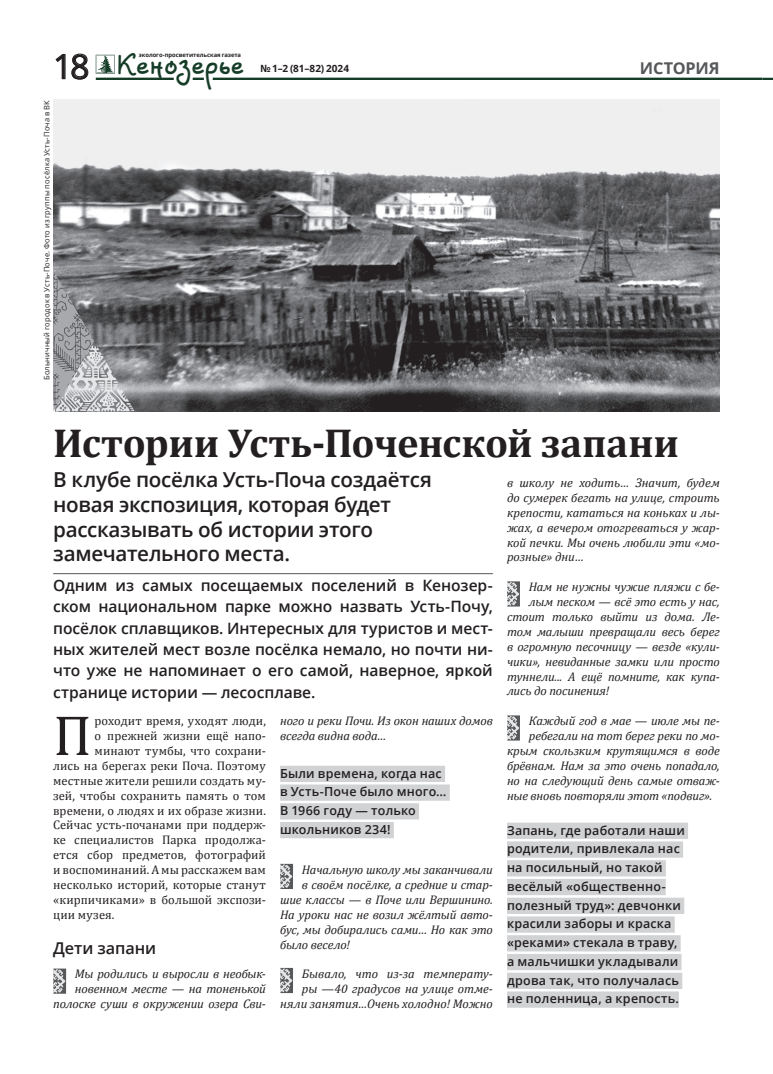
<style>
.page{position:relative;width:773px;height:1074px;background:#fff}
.page>*{position:absolute;margin:0;border:0;box-sizing:border-box;transform-origin:0 0}
.t1{font:57.12px "Cambria";color:#231f20}
.t2{font:700 40.62px "Cambria";letter-spacing:-.01em;color:#231f20}
.t3{font:700 23.12px "Veles";letter-spacing:-.02em;color:#153c27}
.t4{font:600 20.62px/24.8px "Open Sans";letter-spacing:-.015em;color:#231f20}
.t5{font:600 16.25px "Open Sans";letter-spacing:-.005em;color:#231f20}
.t6{font:700 16.25px "Open Sans";color:#57585a}
.t7{font:600 15.62px/21.2px "Open Sans";letter-spacing:-.005em;color:#231f20;text-align:justify}
.t8{font:italic 12.5px/14.9px "Cambria";letter-spacing:-.01em;color:#231f20;text-align:right}
.t9{font:12.5px "Cambria";letter-spacing:.005em;color:#231f20}
.t10{font:600 12.5px/18.8px "Open Sans";letter-spacing:.015em;color:#231f20}
.t11{font:700 10px "Open Sans";letter-spacing:.005em;color:#231f20}
.t12{font:7.5px "Open Sans";letter-spacing:.02em;color:#231f20}
.t13{font:700 5.88px "Open Sans";letter-spacing:-.01em;color:#231f20}
.s1{font-family:"Open Sans";font-weight:400;font-size:33.75px;color:#231f20}
</style>
<div class="page">
<svg style="left:55px;top:53px;width:34px;height:27px"></svg>
<hr style="left:96px;top:78px;width:78px;height:2px;background:#153c27">
<hr style="left:213px;top:78px;width:549px;height:2px;background:#153c27">
<svg style="left:762px;top:78px;width:10px;height:2px"></svg>
<svg style="left:193px;top:78px;width:11px;height:2px"></svg>
<svg style="left:96px;top:55px;width:19px;height:19px"></svg>
<div style="left:507px;top:822px;width:181px;height:17px;background:#d1d2d4"></div>
<div style="left:507px;top:841px;width:176px;height:16px;background:#d1d2d4"></div>
<div style="left:507px;top:860px;width:158px;height:16px;background:#d1d2d4"></div>
<div style="left:507px;top:879px;width:158px;height:16px;background:#d1d2d4"></div>
<div style="left:507px;top:897px;width:177px;height:17px;background:#d1d2d4"></div>
<div style="left:507px;top:916px;width:167px;height:16px;background:#d1d2d4"></div>
<div style="left:507px;top:935px;width:173px;height:16px;background:#d1d2d4"></div>
<div style="left:507px;top:954px;width:174px;height:16px;background:#d1d2d4"></div>
<div style="left:507px;top:972px;width:175px;height:17px;background:#d1d2d4"></div>
<div style="left:507px;top:991px;width:171px;height:16px;background:#d1d2d4"></div>
<div style="left:280px;top:765px;width:165px;height:17px;background:#d1d2d4"></div>
<div style="left:280px;top:784px;width:169px;height:16px;background:#d1d2d4"></div>
<div style="left:280px;top:803px;width:139px;height:16px;background:#d1d2d4"></div>
<div style="left:280px;top:822px;width:114px;height:16px;background:#d1d2d4"></div>
<img style="left:53px;top:100px;width:666px;height:311px">
<hr style="left:53px;top:573px;width:440px;height:1px;background:#57585a">
<svg style="left:53px;top:270px;width:82px;height:141px"></svg>
<svg style="left:53px;top:968px;width:13px;height:25px"></svg>
<svg style="left:280px;top:864px;width:13px;height:25px"></svg>
<svg style="left:280px;top:968px;width:13px;height:25px"></svg>
<svg style="left:507px;top:581px;width:13px;height:25px"></svg>
<svg style="left:507px;top:715px;width:13px;height:25px"></svg>
<h3 class="t3" style="left:53px;top:52px;width:193px"><span class="s1">18</span> Кенозерье</h3>
<p class="t11" style="left:260px;top:61px;width:90px">№ 1–2 (81–82) 2024</p>
<p class="t13" style="left:139px;top:51px;width:104px">эколого-просветительская газета</p>
<p class="t12" style="left:41px;top:380px;width:281px;rotate:-90deg">Больничный городок в Усть-Поче. Фото из группы посёлка Усть-Поча в ВК</p>
<h3 class="t6" style="left:639px;top:57px;width:25px">Исто</h3>
<h3 class="t6" style="left:685px;top:57px;width:22px">рия</h3>
<h2 class="t2" style="left:53px;top:415px;width:627px">Истории Усть-Поченской запани</h2>
<h3 class="t4" style="left:53px;top:467px;width:380px">В клубе посёлка Усть-Поча создаётся новая экспозиция, которая будет рассказывать об истории этого замечательного места.</h3>
<p class="t7" style="left:53px;top:574px;width:441px">Одним из самых посещаемых поселений в Кенозер&shy;ском национальном парке можно назвать Усть-Почу, посёлок сплавщиков. Интересных для туристов и мест&shy;ных жителей мест возле посёлка немало, но почти ни&shy;что уже не напоминает о его самой, наверное, яркой странице истории — лесосплаве.</p>
<h1 class="t1" style="left:53px;top:702px;width:40px">П</h1>
<p class="t9" style="left:95px;top:713px;width:173px">роходит время, уходят люди,</p>
<p class="t9" style="left:95px;top:728px;width:173px">о прежней жизни ещё напо-</p>
<p class="t9" style="left:95px;top:743px;width:173px">минают тумбы, что сохрани-</p>
<p class="t9" style="left:53px;top:758px;width:214px">лись на берегах реки Поча. Поэтому</p>
<p class="t9" style="left:53px;top:773px;width:214px">местные жители решили создать му-</p>
<p class="t9" style="left:53px;top:788px;width:214px">зей, чтобы сохранить память о том</p>
<p class="t9" style="left:53px;top:803px;width:214px">времени, о людях и их образе жизни.</p>
<p class="t9" style="left:53px;top:818px;width:214px">Сейчас усть-почанами при поддерж-</p>
<p class="t9" style="left:53px;top:832px;width:214px">ке специалистов Парка продолжа-</p>
<p class="t9" style="left:53px;top:847px;width:214px">ется сбор предметов, фотографий</p>
<p class="t9" style="left:53px;top:862px;width:214px">и воспоминаний. Амы расскажем вам</p>
<p class="t9" style="left:53px;top:877px;width:214px">несколько историй, которые станут</p>
<p class="t9" style="left:53px;top:892px;width:214px">«кирпичиками» в большой экспози-</p>
<p class="t9" style="left:53px;top:907px;width:63px">ции музея.</p>
<h3 class="t5" style="left:53px;top:936px;width:105px">Дети запани</h3>
<p class="t8" style="left:53px;top:966px;width:214px">Мы родились и выросли в необык&shy;новенном месте — на тоненькой полоске суши в окружении озера Сви-</p>
<p class="t8" style="left:280px;top:713px;width:214px;text-align:left">ного и реки Почи. Из окон наших домов всегда видна вода…</p>
<p class="t10" style="left:280px;top:763px;width:168px">Были времена, когда нас в Усть-Поче было много…<br>В 1966 году — только школьников 234!</p>
<p class="t8" style="left:302px;top:862px;width:192px">Начальную школу мы заканчивали</p>
<p class="t8" style="left:302px;top:876px;width:192px">в своём посёлке, а средние и стар-</p>
<p class="t8" style="left:280px;top:891px;width:214px">шие классы — в Поче или Вершинино.</p>
<p class="t8" style="left:280px;top:906px;width:214px">На уроки нас не возил жёлтый авто-</p>
<p class="t8" style="left:280px;top:921px;width:214px">бус, мы добирались сами… Но как это</p>
<p class="t8" style="left:280px;top:936px;width:71px">было весело!</p>
<p class="t8" style="left:280px;top:966px;width:214px">Бывало, что из-за температу-<br>ры —40 градусов на улице отме&shy;няли занятия…Очень холодно! Можно</p>
<p class="t8" style="left:507px;top:475px;width:214px;text-align:justify">в школу не ходить… Значит, будем до сумерек бегать на улице, строить крепости, кататься на коньках и лы&shy;жах, а вечером отогреваться у жар&shy;кой печки. Мы очень любили эти «мо&shy;розные» дни…</p>
<p class="t8" style="left:528px;top:579px;width:192px">Нам не нужны чужие пляжи с бе-</p>
<p class="t8" style="left:528px;top:594px;width:192px">лым песком — всё это есть у нас,</p>
<p class="t8" style="left:507px;top:609px;width:214px">стоит только выйти из дома. Ле-</p>
<p class="t8" style="left:507px;top:623px;width:214px">том малыши превращали весь берег</p>
<p class="t8" style="left:507px;top:638px;width:214px">в огромную песочницу — везде «кули-</p>
<p class="t8" style="left:507px;top:653px;width:214px">чики», невиданные замки или просто</p>
<p class="t8" style="left:507px;top:668px;width:214px">туннели... А ещё помните, как купа-</p>
<p class="t8" style="left:507px;top:683px;width:104px">лись до посинения!</p>
<p class="t8" style="left:528px;top:713px;width:192px">Каждый год в мае — июле мы пе-</p>
<p class="t8" style="left:528px;top:728px;width:192px">ребегали на тот берег реки по мо-</p>
<p class="t8" style="left:507px;top:742px;width:214px">крым скользким крутящимся в воде</p>
<p class="t8" style="left:507px;top:757px;width:214px">брёвнам. Нам за это очень попадало,</p>
<p class="t8" style="left:507px;top:772px;width:214px">но на следующий день самые отваж-</p>
<p class="t8" style="left:507px;top:787px;width:207px">ные вновь повторяли этот «подвиг».</p>
<p class="t10" style="left:507px;top:820px;width:179px">Запань, где работали наши родители, привлекала нас на посильный, но такой весёлый «общественно&shy;полезный труд»: девчонки красили заборы и краска «реками» стекала в траву, а мальчишки укладывали дрова так, что получалась не поленница, а крепость.</p>
</div>
